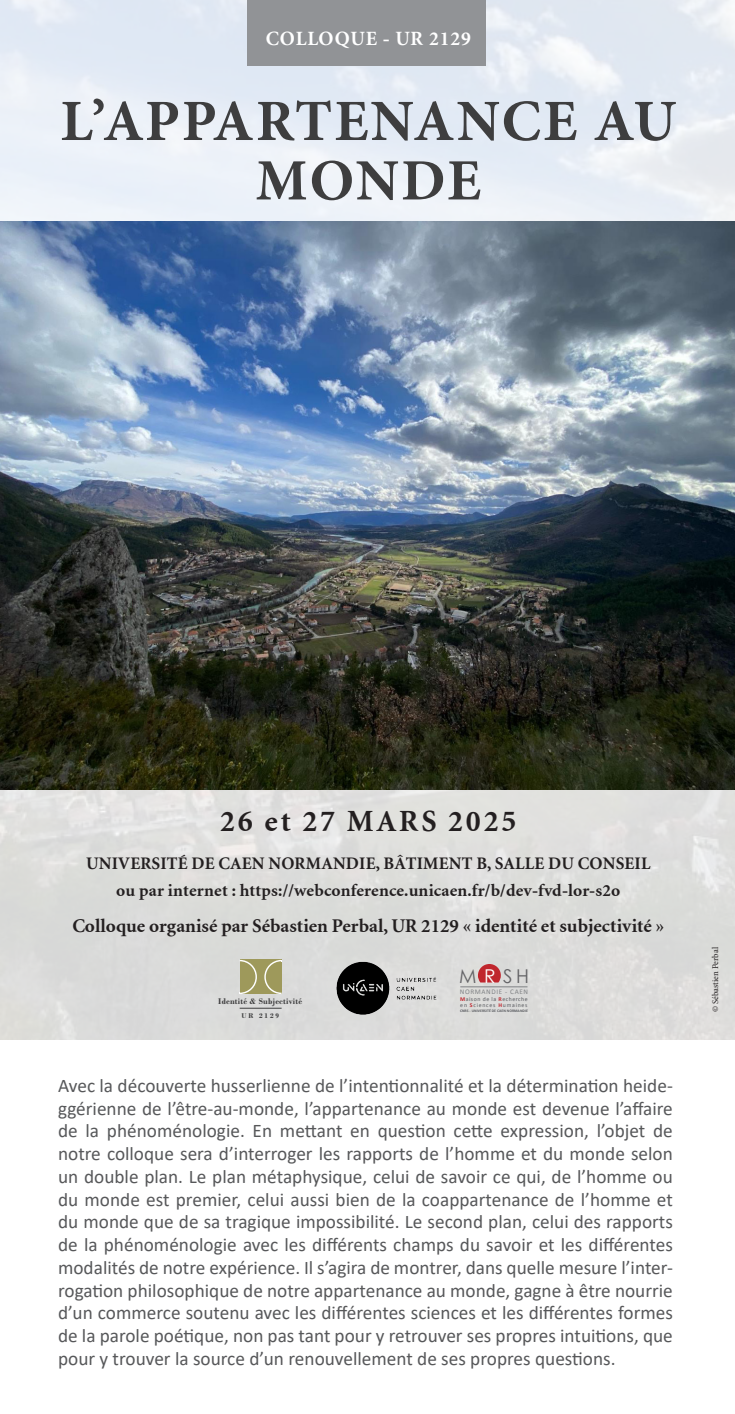
<style>
.page{position:relative;width:735px;height:1414px;background:#fff}
.page>*{position:absolute;margin:0;border:0;box-sizing:border-box;transform-origin:0 0}
.t1{font:700 58.62px/59.5px "Minion Pro";letter-spacing:.03em;color:#3e3e3f;text-align:center}
.t2{font:700 30.62px "Minion";letter-spacing:.09em;color:#231f20}
.t3{font:700 20.12px "Minion";letter-spacing:.04em;color:#fff}
.t4{font:19.25px/22.8px "Calibri";color:#57585a;text-align:justify}
.t5{font:700 19.25px "Minion";color:#231f20}
.t6{font:19.07px "Century Gothic";color:#636366}
.t7{font:700 17.5px/26.2px "Minion";letter-spacing:.01em;color:#231f20;text-align:center}
.t8{font:700 8.75px "Bodoni";letter-spacing:.02em;color:#3e3e3f}
.t9{font:8.75px "Minion Pro";color:#231f20}
.t10{font:7.17px "Calibri";letter-spacing:.09em;color:#808285}
.t11{font:700 7.17px "Bodoni";letter-spacing:.265em;color:#3e3e3f}
.t12{font:5.95px/6.5px "Calibri";letter-spacing:.105em;color:#55575c}
.t13{font:700 3.85px "Calibri";letter-spacing:.01em;color:#55575c}
.s1{color:#fff}
.s2{font-weight:700;color:#c0262d}
</style>
<div class="page">
<img style="left:0;top:0;width:734px;height:1039px">
<img style="left:0;top:222px;width:734px;height:567px">
<div style="left:247px;top:0;width:239px;height:65px;background:#919396"></div>
<img style="left:334px;top:953px;width:105px;height:65px">
<hr style="left:239px;top:1008px;width:42px;height:1px;background:#3e3e3f">
<svg style="left:238px;top:960px;width:45px;height:35px;background:#aca876"></svg>
<svg style="left:477px;top:964px;width:23px;height:18px"></svg>
<hr style="left:460px;top:986px;width:67px;height:1px;background:#808285">
<p class="t3" style="left:265px;top:28px;width:206px">COLLOQUE - UR 2129</p>
<p class="t1" style="left:60px;top:91px;width:616px">L’APPARTENANCE AU<br>MONDE</p>
<p class="t2" style="left:220px;top:805px;width:298px">26 et 27 MARS 2025</p>
<p class="t7" style="left:86px;top:851px;width:565px">UNIVERSITÉ DE CAEN NORMANDIE, BÂTIMENT B, SALLE DU CONSEIL ou par internet : https://webconference.unicaen.fr/b/dev-fvd-lor-s2o</p>
<p class="t5" style="left:72px;top:916px;width:593px">Colloque organisé par Sébastien Perbal, UR 2129 « identité et subjectivité »</p>
<p class="t8" style="left:218px;top:995px;width:85px">Identité &amp; Subjectivité</p>
<p class="t11" style="left:241px;top:1011px;width:39px">UR 2129</p>
<p class="t6" style="left:459px;top:962px;width:72px">M<span class="s1">R</span>SH</p>
<p class="t10" style="left:459px;top:987px;width:70px">NORMANDIE - CAEN</p>
<p class="t12" style="left:460px;top:996px;width:69px"><span class="s2">M</span>aison de la <span class="s2">R</span>echerche en <span class="s2">S</span>ciences <span class="s2">H</span>umaines</p>
<p class="t13" style="left:460px;top:1008px;width:69px">CNRS - UNIVERSITÉ DE CAEN NORMANDIE</p>
<p class="t4" style="left:58px;top:1073px;width:616px">Avec la découverte husserlienne de l’intentionnalité et la détermination heide&shy;ggérienne de l’être-au-monde, l’appartenance au monde est devenue l’affaire de la phénoménologie. En mettant en question cette expression, l’objet de notre colloque sera d’interroger les rapports de l’homme et du monde selon un double plan. Le plan métaphysique, celui de savoir ce qui, de l’homme ou du monde est premier, celui aussi bien de la coappartenance de l’homme et du monde que de sa tragique impossibilité. Le second plan, celui des rapports de la phénoménologie avec les différents champs du savoir et les différentes modalités de notre expérience. Il s’agira de montrer, dans quelle mesure l’inter&shy;rogation philosophique de notre appartenance au monde, gagne à être nourrie d’un commerce soutenu avec les différentes sciences et les différentes formes de la parole poétique, non pas tant pour y retrouver ses propres intuitions, que pour y trouver la source d’un renouvellement de ses propres questions.</p>
<p class="t9" style="left:709px;top:1012px;width:67px;rotate:-90deg">© Sébastien Perbal</p>
</div>
